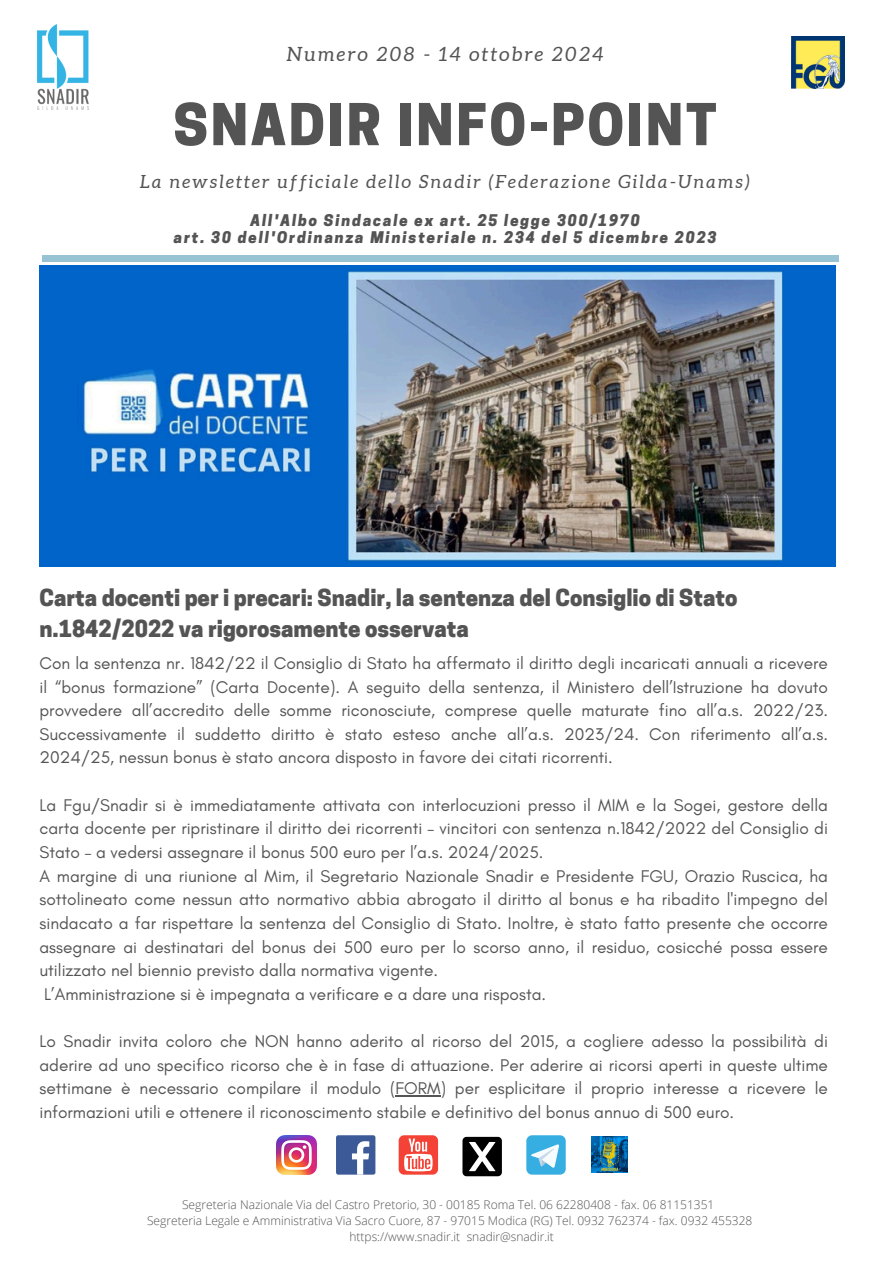
<style>
.page{position:relative;width:894px;height:1264px;background:#fff}
.page>*{position:absolute;margin:0;border:0;box-sizing:border-box;transform-origin:0 0}
.t1{font:800 54.15px "Cooper Hewitt";letter-spacing:.05em;color:#545454}
.t2{font:800 22.05px/30.3px "Cooper Hewitt";color:#545454}
.t3{font:italic 19.65px "Aleo";letter-spacing:.12em;color:#545454}
.t4{font:italic 18.15px "Aleo";letter-spacing:.12em;color:#545454}
.t5{font:17.25px/23.7px "Glacial Indifference";color:#545454;text-align:justify}
.t6{font:italic 800 15.15px/16.8px "Cooper Hewitt";letter-spacing:.12em;color:#545454;text-align:center}
.t7{font:300 12px "Open Sans";color:#545454}
</style>
<div class="page">
<div style="left:43px;top:255px;width:795px;height:6px;background:#98c3d5"></div>
<img style="left:37px;top:25px;width:52px;height:84px">
<img style="left:791px;top:36px;width:53px;height:53px">
<img style="left:277px;top:1135px;width:39px;height:39px">
<div style="left:336px;top:1135px;width:39px;height:39px;background:#3d5a98;border-radius:2px"></div>
<svg style="left:352px;top:1141px;width:17px;height:33px"></svg>
<div style="left:398px;top:1135px;width:40px;height:39px;background:#f44336;border-radius:5px"></div>
<svg style="left:404px;top:1138px;width:28px;height:33px"></svg>
<svg style="left:526px;top:1135px;width:39px;height:39px"></svg>
<img style="left:591px;top:1136px;width:36px;height:36px">
<svg style="left:462px;top:1136px;width:39px;height:40px"></svg>
<img style="left:39px;top:266px;width:796px;height:300px">
<hr style="left:395px;top:1095px;width:45px;height:1px;background:#545454">
<p class="t3" style="left:287px;top:43px;width:318px">Numero 208 - 14 ottobre 2024</p>
<p class="t1" style="left:173px;top:104px;width:544px">SNADIR INFO-POINT</p>
<p class="t4" style="left:140px;top:171px;width:611px">La newsletter ufficiale dello Snadir (Federazione Gilda-Unams)</p>
<p class="t6" style="left:174px;top:213px;width:544px">All'Albo Sindacale ex art. 25 legge 300/1970<br>art. 30 dell'Ordinanza Ministeriale n. 234 del 5 dicembre 2023</p>
<p class="t2" style="left:39px;top:585px;width:699px">Carta docenti per i precari: Snadir, la sentenza del Consiglio di Stato n.1842/2022 va rigorosamente osservata</p>
<h5 class="t5" style="left:39px;top:651px;width:789px">Con la sentenza nr. 1842/22 il Consiglio di Stato ha affermato il diritto degli incaricati annuali a ricevere il “bonus formazione” (Carta Docente). A seguito della sentenza, il Ministero dell’Istruzione ha dovuto provvedere all’accredito delle somme riconosciute, comprese quelle maturate fino all’a.s. 2022/23.<br>Successivamente il suddetto diritto è stato esteso anche all’a.s. 2023/24. Con riferimento all’a.s.<br>2024/25, nessun bonus è stato ancora disposto in favore dei citati ricorrenti.</h5>
<p class="t5" style="left:39px;top:792px;width:789px;text-align:left">La Fgu/Snadir si è immediatamente attivata con interlocuzioni presso il MIM e la Sogei, gestore della carta docente per ripristinare il diritto dei ricorrenti – vincitori con sentenza n.1842/2022 del Consiglio di Stato – a vedersi assegnare il bonus 500 euro per l’a.s. 2024/2025.<br>A margine di una riunione al Mim, il Segretario Nazionale Snadir e Presidente FGU, Orazio Ruscica, ha sottolineato come nessun atto normativo abbia abrogato il diritto al bonus e ha ribadito l'impegno del sindacato a far rispettare la sentenza del Consiglio di Stato. Inoltre, è stato fatto presente che occorre assegnare ai destinatari del bonus dei 500 euro per lo scorso anno, il residuo, cosicché possa essere utilizzato nel biennio previsto dalla normativa vigente.<br>L’Amministrazione si è impegnata a verificare e a dare una risposta.</p>
<h2 class="t5" style="left:39px;top:1029px;width:789px">Lo Snadir invita coloro che NON hanno aderito al ricorso del 2015, a cogliere adesso la possibilità di aderire ad uno specifico ricorso che è in fase di attuazione. Per aderire ai ricorsi aperti in queste ultime settimane è necessario compilare il modulo (FORM) per esplicitare il proprio interesse a ricevere le informazioni utili e ottenere il riconoscimento stabile e definitivo del bonus annuo di 500 euro.</h2>
<h4 class="t7" style="left:182px;top:1196px;width:533px">Segreteria Nazionale Via del Castro Pretorio, 30 - 00185 Roma Tel. 06 62280408 - fax. 06 81151351</h4>
<h4 class="t7" style="left:147px;top:1212px;width:606px">Segreteria Legale e Amministrativa Via Sacro Cuore, 87 - 97015 Modica (RG) Tel. 0932 762374 - fax. 0932 455328</h4>
<h4 class="t7" style="left:349px;top:1228px;width:206px">https://www.snadir.it snadir@snadir.it</h4>
</div>
